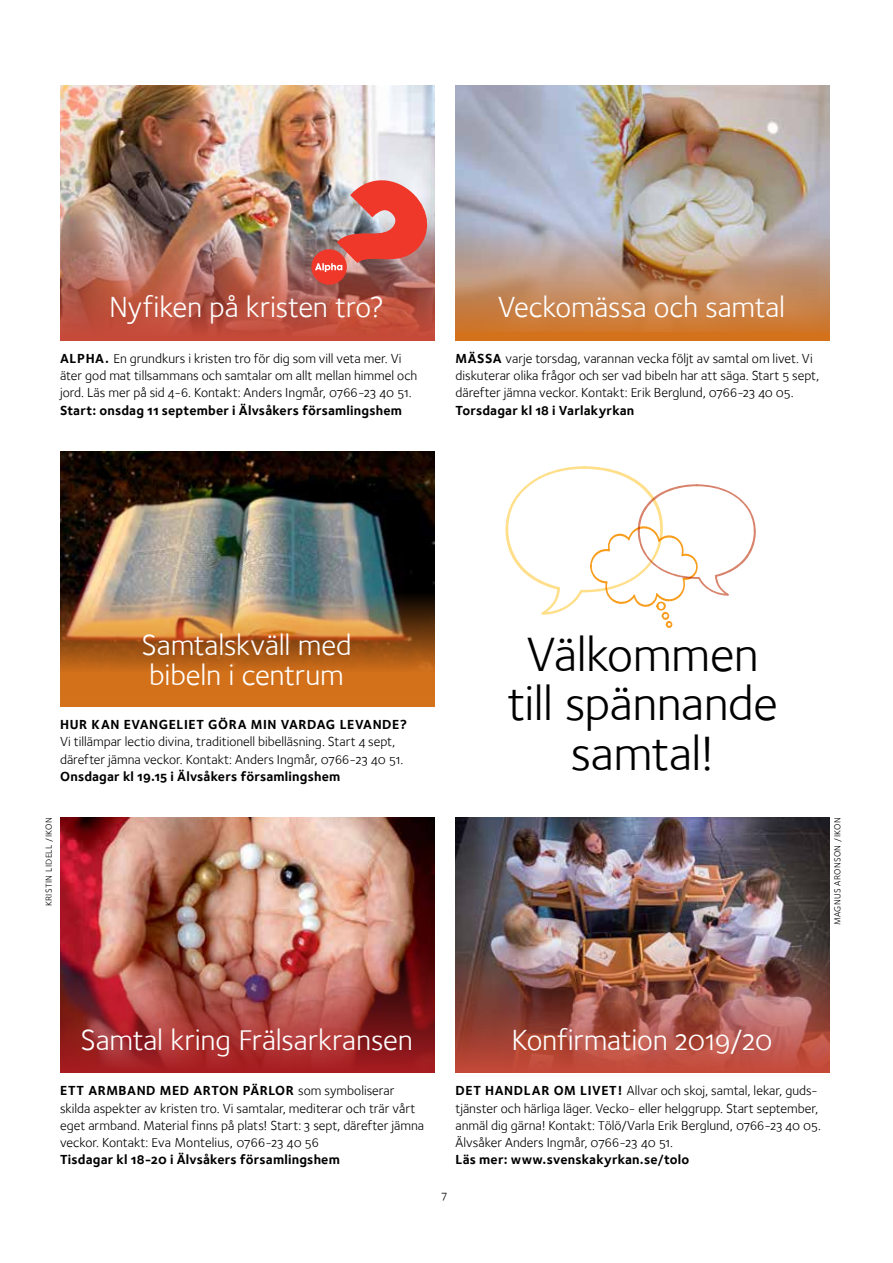
<style>
.page{position:relative;width:893px;height:1263px;background:#fff}
.page>*{position:absolute;margin:0;border:0;box-sizing:border-box;transform-origin:0 0}
.t1{font:49.5px/49.5px "Foundry Sterling Book OSF";letter-spacing:-.01em;color:#000;text-align:center}
.t2{font:30px/30px "Foundry Sterling Book OSF";letter-spacing:-.005em;color:#fff}
.t3{font:13.5px/17.2px "Foundry Sterling Book OSF";color:#000}
.t4{font:13.5px "Foundry Sterling Bold OSF";letter-spacing:.015em;color:#000}
.t5{font:700 13.5px "Foundry Sterling";letter-spacing:.04em;color:#000}
.t6{font:12px "Foundry Sterling Book OSF";color:#000}
.t7{font:9px "Foundry Sterling Book OSF";letter-spacing:.04em;color:#000}
.s1{font-family:"Foundry Sterling";font-weight:700}
.s2{font-family:"Foundry Sterling Book OSF";font-weight:400}
</style>
<div class="page">
<div style="left:455px;top:85px;width:374px;height:255px;background:#d4711b"></div>
<img style="left:455px;top:85px;width:374px;height:246px">
<img style="left:60px;top:85px;width:374px;height:255px">
<img style="left:456px;top:818px;width:374px;height:255px">
<img style="left:60px;top:818px;width:374px;height:255px">
<div style="left:60px;top:451px;width:374px;height:255px;background:#d4711b"></div>
<img style="left:60px;top:451px;width:374px;height:219px">
<div style="left:311px;top:249px;width:36px;height:36px;background:#ef3829;border-radius:50%"></div>
<img style="left:315px;top:175px;width:117px;height:97px">
<svg style="left:505px;top:466px;width:251px;height:162px"></svg>
<h2 class="t2" style="left:109px;top:292px;width:277px">Nyfiken på kristen tro?</h2>
<h2 class="t2" style="left:498px;top:292px;width:289px">Veckomässa och samtal</h2>
<p class="t3" style="left:60px;top:350px;width:359px"><span class="s1">ALPHA.</span> En grundkurs i kristen tro för dig som vill veta mer. Vi äter god mat tillsammans och samtalar om allt mellan himmel och jord. Läs mer på sid 4-6. Kontakt: Anders Ingmår, 0766-23 40 51.</p>
<p class="t4" style="left:60px;top:402px;width:343px">Start: onsdag 11 september i Älvsåkers församlingshem</p>
<p class="t3" style="left:456px;top:350px;width:365px"><span class="s1">MÄSSA</span> varje torsdag, varannan vecka följt av samtal om livet. Vi diskuterar olika frågor och ser vad bibeln har att säga. Start 5 sept, därefter jämna veckor. Kontakt: Erik Berglund, 0766-23 40 05.</p>
<p class="t4" style="left:456px;top:402px;width:180px">Torsdagar kl 18 i Varlakyrkan</p>
<h2 class="t2" style="left:142px;top:630px;width:212px">Samtalskväll med bibeln i centrum</h2>
<p class="t5" style="left:60px;top:716px;width:349px">HUR KAN EVANGELIET GÖRA MIN VARDAG LEVANDE?</p>
<p class="t3" style="left:60px;top:733px;width:345px">Vi tillämpar lectio divina, traditionell bibelläsning. Start 4 sept, därefter jämna veckor. Kontakt: Anders Ingmår, 0766-23 40 51.</p>
<p class="t4" style="left:60px;top:768px;width:282px">Onsdagar kl 19.15 i Älvsåkers församlingshem</p>
<h1 class="t1" style="left:507px;top:629px;width:272px">Välkommen till spännande samtal!</h1>
<p class="t7" style="left:44px;top:906px;width:90px;rotate:-90deg">KRISTIN LIDELL /IKON</p>
<p class="t7" style="left:832px;top:925px;width:109px;rotate:-90deg">MAGNUS ARONSON /IKON</p>
<h2 class="t2" style="left:80px;top:1025px;width:334px">Samtal kring Frälsarkransen</h2>
<h2 class="t2" style="left:511px;top:1025px;width:263px">Konfirmation 2019/20</h2>
<p class="t5" style="left:60px;top:1083px;width:336px">ETT ARMBAND MED ARTON PÄRLOR <span class="s2">som symboliserar</span></p>
<p class="t3" style="left:60px;top:1099px;width:366px">skilda aspekter av kristen tro. Vi samtalar, mediterar och trär vårt eget armband. Material finns på plats! Start: 3 sept, därefter jämna veckor. Kontakt: Eva Montelius, 0766-23 40 56</p>
<p class="t4" style="left:60px;top:1152px;width:281px">Tisdagar kl 18-20 i Älvsåkers församlingshem</p>
<p class="t3" style="left:456px;top:1082px;width:367px"><span class="s1">DET HANDLAR OM LIVET!</span> Allvar och skoj, samtal, lekar, guds&shy;tjänster och härliga läger. Vecko- eller helggrupp. Start september, anmäl dig gärna! Kontakt: Tölö/Varla Erik Berglund, 0766-23 40 05.<br>Älvsåker Anders Ingmår, 0766-23 40 51.</p>
<p class="t4" style="left:456px;top:1152px;width:235px">Läs mer: www.svenskakyrkan.se/tolo</p>
<p class="t6" style="left:442px;top:1188px;width:7px">7</p>
</div>
